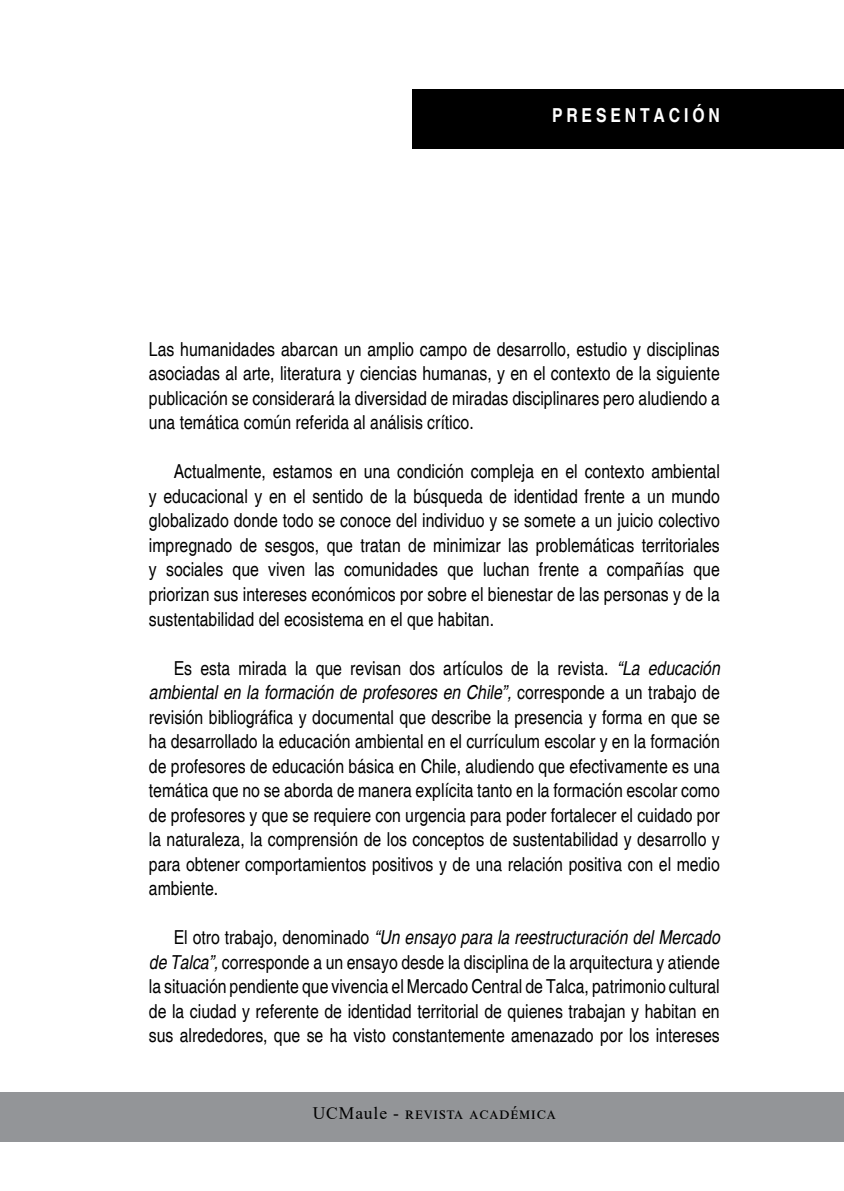
<style>
.page{position:relative;width:844px;height:1191px;background:#fff}
.page>*{position:absolute;margin:0;border:0;box-sizing:border-box;transform-origin:0 0}
.t1{font:condensed 19.25px/24.5px "Helvetica";color:#000;text-align:justify}
.t2{font:700 condensed 19.25px "Helvetica";letter-spacing:.2em;color:#fff}
.t3{font:17.5px "Times New Roman";letter-spacing:.05em;color:#000}
.s1{font-style:italic}
</style>
<div class="page">
<div style="left:0;top:1091px;width:843px;height:50px;background:#939598"></div>
<div style="left:412px;top:89px;width:431px;height:60px;background:#000"></div>
<p class="t2" style="left:552px;top:104px;width:169px">PRESENTACIÓN</p>
<p class="t1" style="left:149px;top:337px;width:572px">Las humanidades abarcan un amplio campo de desarrollo, estudio y disciplinas asociadas al arte, literatura y ciencias humanas, y en el contexto de la siguiente publicación se considerará la diversidad de miradas disciplinares pero aludiendo a una temática común referida al análisis crítico.</p>
<p class="t1" style="left:149px;top:459px;width:572px;text-indent:25px">Actualmente, estamos en una condición compleja en el contexto ambiental y educacional y en el sentido de la búsqueda de identidad frente a un mundo globalizado donde todo se conoce del individuo y se somete a un juicio colectivo impregnado de sesgos, que tratan de minimizar las problemáticas territoriales y sociales que viven las comunidades que luchan frente a compañías que priorizan sus intereses económicos por sobre el bienestar de las personas y de la sustentabilidad del ecosistema en el que habitan.</p>
<p class="t1" style="left:149px;top:655px;width:572px;text-indent:25px">Es esta mirada la que revisan dos artículos de la revista. <span class="s1">“La educación ambiental en la formación de profesores en Chile”,</span> corresponde a un trabajo de revisión bibliográfica y documental que describe la presencia y forma en que se ha desarrollado la educación ambiental en el currículum escolar y en la formación de profesores de educación básica en Chile, aludiendo que efectivamente es una temática que no se aborda de manera explícita tanto en la formación escolar como de profesores y que se requiere con urgencia para poder fortalecer el cuidado por la naturaleza, la comprensión de los conceptos de sustentabilidad y desarrollo y para obtener comportamientos positivos y de una relación positiva con el medio ambiente.</p>
<p class="t1" style="left:149px;top:925px;width:572px;text-indent:25px">El otro trabajo, denominado <span class="s1">“Un ensayo para la reestructuración del Mercado de Talca”,</span> corresponde a un ensayo desde la disciplina de la arquitectura y atiende la situación pendiente que vivencia el Mercado Central de Talca, patrimonio cultural de la ciudad y referente de identidad territorial de quienes trabajan y habitan en sus alrededores, que se ha visto constantemente amenazado por los intereses</p>
<p class="t3" style="left:313px;top:1100px;width:245px">UCMaule - revista académica</p>
</div>
